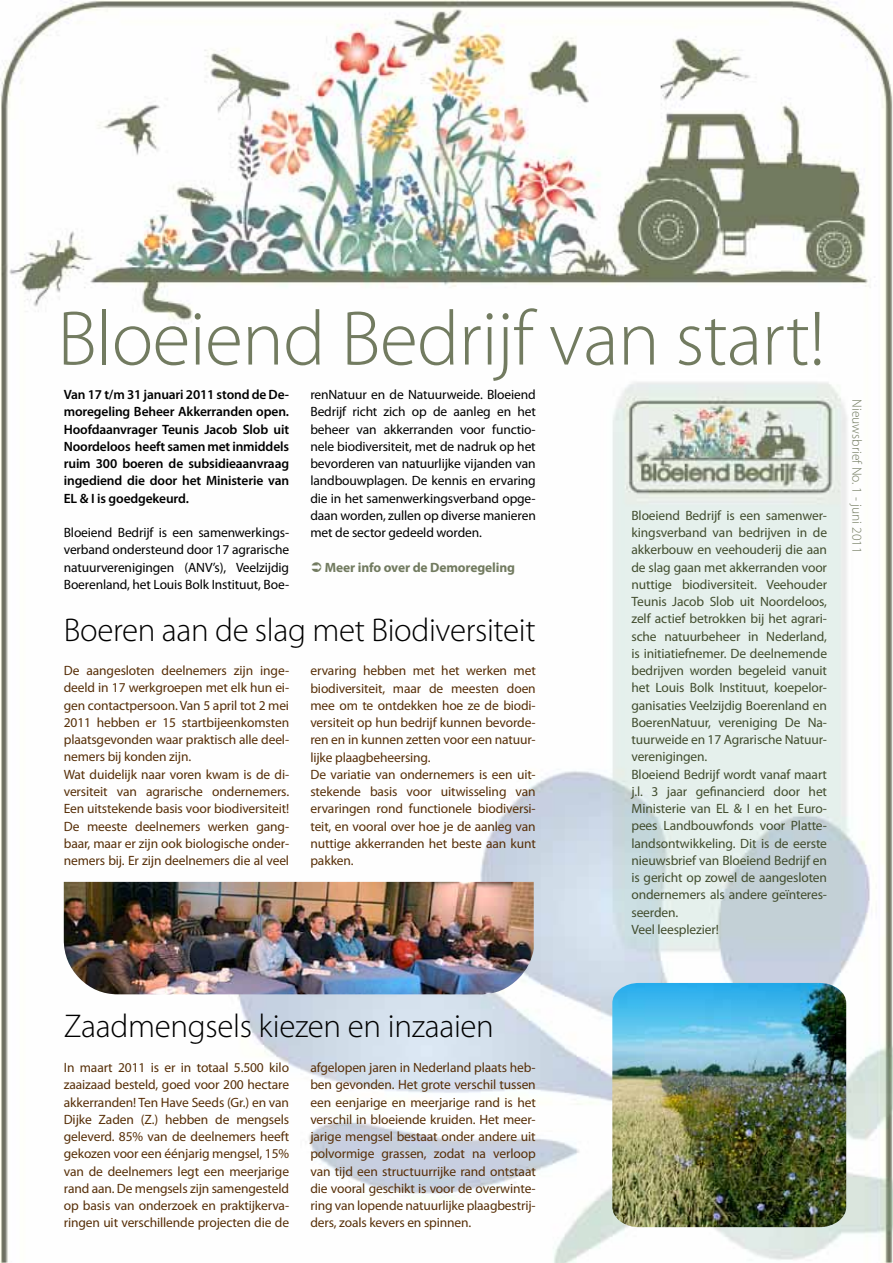
<style>
.page{position:relative;width:893px;height:1263px;background:#fff}
.page>*{position:absolute;margin:0;border:0;box-sizing:border-box;transform-origin:0 0}
.t1{font:300 78px "Myriad Pro";letter-spacing:-.01em;color:#727b60}
.t2{font:300 33px "Myriad Pro";letter-spacing:-.01em;color:#000}
.t3{font:13.5px/17.2px "Myriad Pro";letter-spacing:-.01em;color:#572f08}
.t4{font:13.5px/17.2px "Myriad Pro";letter-spacing:-.01em;color:#424d2e}
.t5{font:13.5px/17.2px "Myriad Pro";letter-spacing:-.01em;color:#000;text-align:justify}
.t6{font:600 13.5px/17.2px "Myriad Pro";letter-spacing:-.01em;color:#000;text-align:justify}
.t7{font:700 13.5px "Myriad Pro";letter-spacing:-.01em;color:#727b60}
.t8{font:300 13.5px "Myriad Pro";color:#727b60}
</style>
<div class="page">
<img style="left:0;top:0;width:893px;height:1263px">
<img style="left:64px;top:882px;width:470px;height:112px">
<img style="left:612px;top:983px;width:234px;height:244px">
<svg style="left:312px;top:562px;width:9px;height:10px"></svg>
<h1 class="t1" style="left:57px;top:292px;width:769px">Bloeiend Bedrijf van start!</h1>
<p class="t6" style="left:64px;top:386px;width:227px">Van 17 t/m 31 januari 2011 stond de De&shy;moregeling Beheer Akkerranden open.<br>Hoofdaanvrager Teunis Jacob Slob uit Noordeloos heeft samen met inmiddels ruim 300 boeren de subsidieaanvraag ingediend die door het Ministerie van EL &amp; I is goedgekeurd.</p>
<p class="t5" style="left:64px;top:524px;width:227px">Bloeiend Bedrijf is een samenwerkings&shy;verband ondersteund door 17 agrarische natuurverenigingen (ANV’s), Veelzijdig Boerenland, het Louis Bolk Instituut, Boe-</p>
<p class="t5" style="left:310px;top:386px;width:227px">renNatuur en de Natuurweide. Bloeiend Bedrijf richt zich op de aanleg en het beheer van akkerranden voor functio&shy;nele biodiversiteit, met de nadruk op het bevorderen van natuurlijke vijanden van landbouwplagen. De kennis en ervaring die in het samenwerkingsverband opge&shy;daan worden, zullen op diverse manieren met de sector gedeeld worden.</p>
<p class="t7" style="left:325px;top:558px;width:192px">Meer info over de Demoregeling</p>
<h2 class="t2" style="left:64px;top:610px;width:473px">Boeren aan de slag met Biodiversiteit</h2>
<p class="t3" style="left:64px;top:662px;width:227px">De aangesloten deelnemers zijn inge&shy;deeld in 17 werkgroepen met elk hun ei&shy;gen contactpersoon. Van 5 april tot 2 mei 2011 hebben er 15 startbijeenkomsten plaatsgevonden waar praktisch alle deel&shy;nemers bij konden zijn.<br>Wat duidelijk naar voren kwam is de di&shy;versiteit van agrarische ondernemers.<br>Een uitstekende basis voor biodiversiteit!<br>De meeste deelnemers werken gang&shy;baar, maar er zijn ook biologische onder&shy;nemers bij. Er zijn deelnemers die al veel</p>
<p class="t3" style="left:310px;top:662px;width:227px">ervaring hebben met het werken met biodiversiteit, maar de meesten doen mee om te ontdekken hoe ze de biodi&shy;versiteit op hun bedrijf kunnen bevorde&shy;ren en in kunnen zetten voor een natuur&shy;lijke plaagbeheersing.<br>De variatie van ondernemers is een uit&shy;stekende basis voor uitwisseling van ervaringen rond functionele biodiversi&shy;teit, en vooral over hoe je de aanleg van nuttige akkerranden het beste aan kunt pakken.</p>
<p class="t4" style="left:631px;top:506px;width:197px">Bloeiend Bedrijf is een samenwer&shy;kingsverband van bedrijven in de akkerbouw en veehouderij die aan de slag gaan met akkerranden voor nuttige biodiversiteit. Veehouder<br>Teunis Jacob Slob uit Noordeloos, zelf actief betrokken bij het agrari&shy;sche natuurbeheer in Nederland, is initiatiefnemer. De deelnemende bedrijven worden begeleid vanuit het Louis Bolk Instituut, koepelor&shy;ganisaties Veelzijdig Boerenland en<br>BoerenNatuur, vereniging De Na&shy;tuurweide en 17 Agrarische Natuur&shy;verenigingen.<br>Bloeiend Bedrijf wordt vanaf maart j.l. 3 jaar gefinancierd door het<br>Ministerie van EL &amp; I en het Euro&shy;pees Landbouwfonds voor Platte&shy;landsontwikkeling. Dit is de eerste nieuwsbrief van Bloeiend Bedrijf en is gericht op zowel de aangesloten ondernemers als andere geïnteres&shy;seerden.<br>Veel leesplezier!</p>
<p class="t8" style="left:865px;top:399px;width:156px;rotate:90deg">Nieuwsbrief No. 1 - juni 2011</p>
<h2 class="t2" style="left:64px;top:1006px;width:432px">Zaadmengsels kiezen en inzaaien</h2>
<p class="t3" style="left:64px;top:1059px;width:227px;text-align:justify">In maart 2011 is er in totaal 5.500 kilo zaaizaad besteld, goed voor 200 hectare akkerranden! Ten Have Seeds (Gr.) en van Dijke Zaden (Z.) hebben de mengsels geleverd. 85% van de deelnemers heeft gekozen voor een éénjarig mengsel, 15% van de deelnemers legt een meerjarige rand aan. De mengsels zijn samengesteld op basis van onderzoek en praktijkerva&shy;ringen uit verschillende projecten die de</p>
<p class="t3" style="left:310px;top:1059px;width:227px;text-align:justify">afgelopen jaren in Nederland plaats heb&shy;ben gevonden. Het grote verschil tussen een eenjarige en meerjarige rand is het verschil in bloeiende kruiden. Het meer&shy;jarige mengsel bestaat onder andere uit polvormige grassen, zodat na verloop van tijd een structuurrijke rand ontstaat die vooral geschikt is voor de overwinte&shy;ring van lopende natuurlijke plaagbestrij&shy;ders, zoals kevers en spinnen.</p>
</div>
